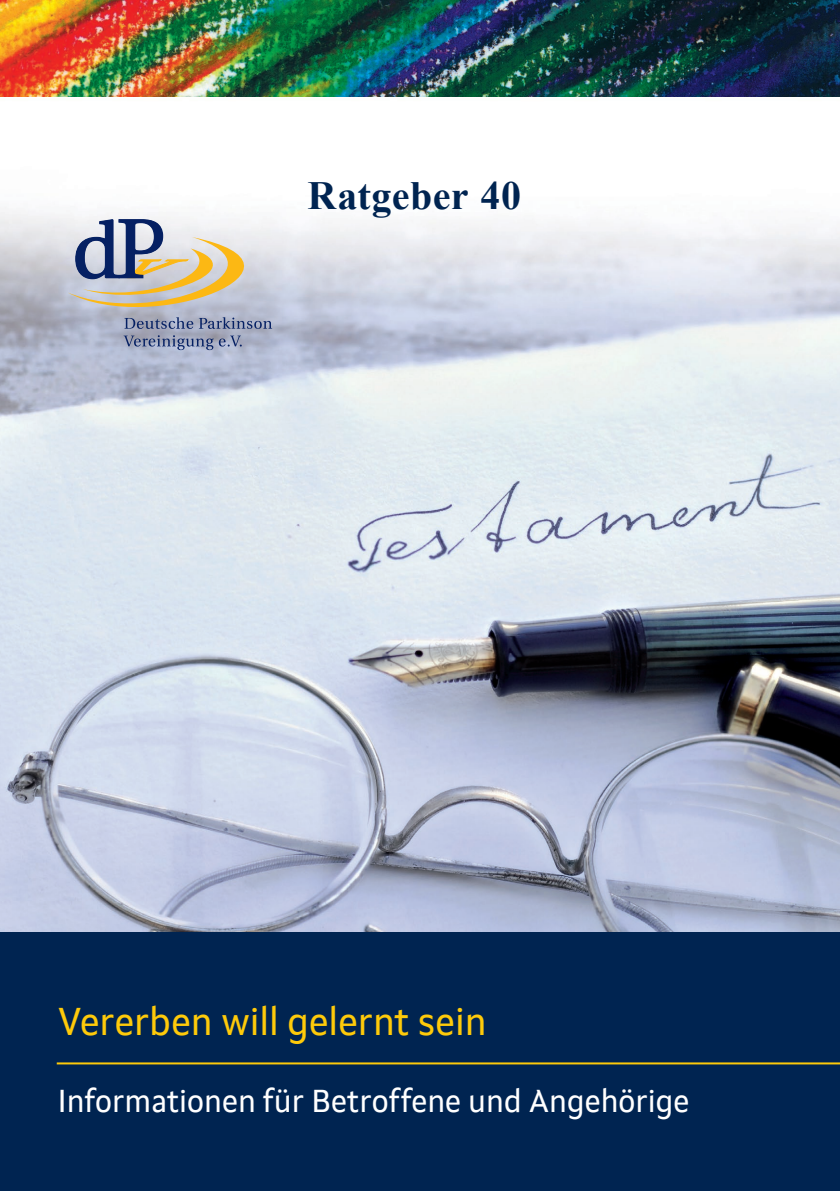
<style>
.page{position:relative;width:840px;height:1191px;background:#fff}
.page>*{position:absolute;margin:0;border:0;box-sizing:border-box;transform-origin:0 0}
.t1{font:700 40px "Times New Roman";letter-spacing:.01em;color:#002451}
.t2{font:38.6px "Setimo";color:#feca0a;scale:.95 1}
.t3{font:31.6px "Setimo";color:#fff;scale:.95 1}
</style>
<div class="page">
<img style="left:0;top:96px;width:839px;height:836px">
<img style="left:0;top:0;width:839px;height:96px">
<div style="left:0;top:932px;width:839px;height:259px;background:#002451"></div>
<hr style="left:57px;top:1062px;width:782px;height:2px;background:#feca0a">
<svg style="left:68px;top:219px;width:204px;height:131px;background:#b6b6b9"></svg>
<p class="t1" style="left:307px;top:167px;width:215px">Ratgeber 40</p>
<p class="t2" style="left:58px;top:998px;width:452px">Vererben will gelernt sein</p>
<p class="t3" style="left:58px;top:1081px;width:666px">Informationen für Betroffene und Angehörige</p>
</div>
